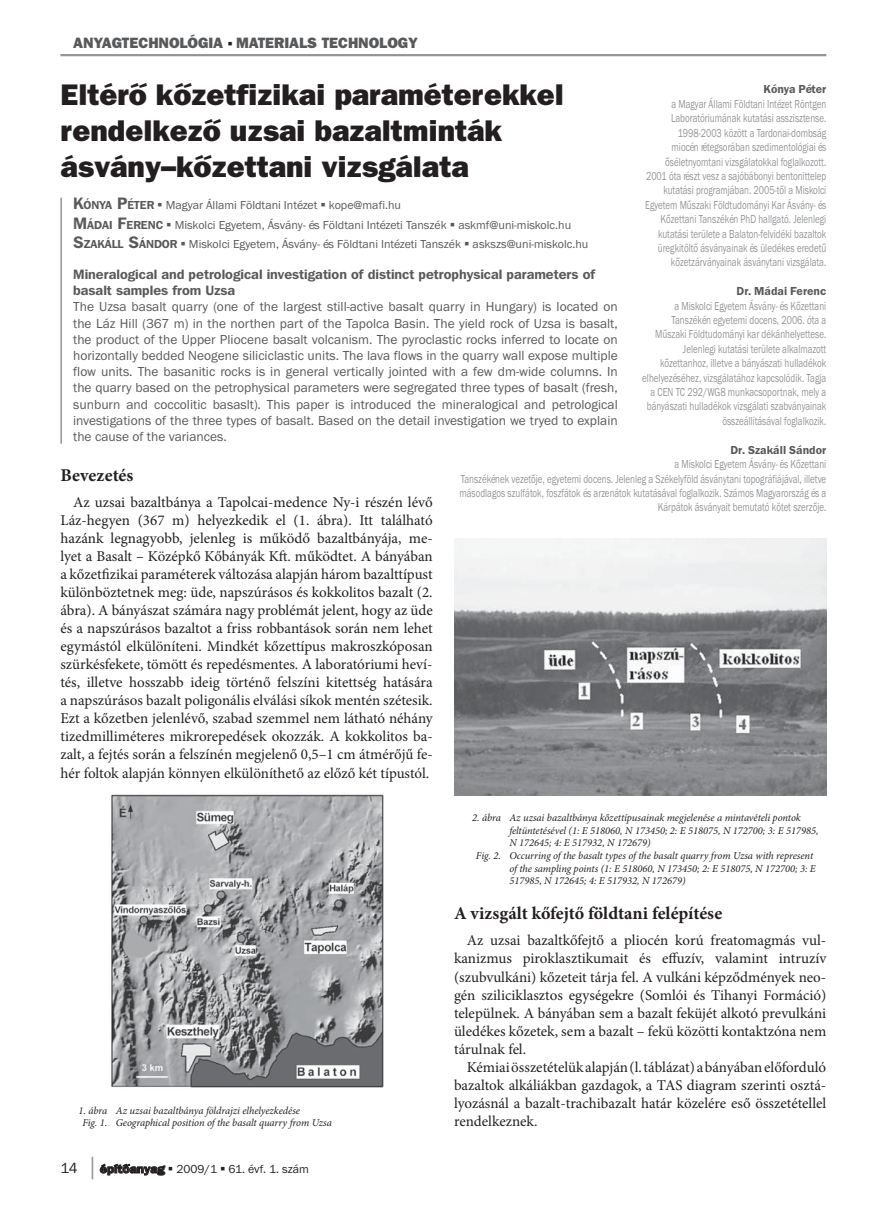
<style>
.page{position:relative;width:874px;height:1210px;background:#fff}
.page>*{position:absolute;margin:0;border:0;box-sizing:border-box;transform-origin:0 0}
.t1{font:800 30px/36px "Frankfurt Gothic";color:#231f20}
.t2{font:700 18px "Minion Pro";color:#231f20}
.t3{font:15px/18px "Minion Pro";color:#231f20;text-align:justify}
.t4{font:800 15px "Frankfurt Gothic";color:#58595b}
.t5{font:13.5px/16.2px "Franklin Gothic PFL Normal";color:#58595b;text-align:justify}
.t6{font:13.5px/16.2px "Franklin Gothic PFL Bold";color:#58595b}
.t7{font:12px/14.4px "Franklin Gothic PFL Normal";color:#939598;text-align:right;scale:.75 1}
.t8{font:12px/19.8px "Franklin Gothic PFL Normal";color:#58595b}
.t9{font:12px "Franklin Gothic Dm PFL Normal";color:#58595b}
.t10{font:12px "Franklin Gothic PFL Normal";color:#231f20}
.t11{font:italic 10.5px/12.6px "Minion Pro";color:#231f20}
.s1{font-family:"Franklin Gothic PFL Bold";font-size:16.5px}
.s2{font-family:"Franklin Gothic PFL Bold";font-size:11.55px}
.s3{font-size:15px}
.s4{font-family:"Franklin Gothic PFL Bold";font-size:22.5px;color:#939598}
.s5{font-family:"Frankfurt Gothic";font-weight:700}
</style>
<div class="page">
<hr style="left:60px;top:54px;width:766px;height:2px;background:#939598">
<hr style="left:60px;top:198px;width:2px;height:245px;background:#939598">
<img style="left:111px;top:794px;width:273px;height:294px">
<img style="left:454px;top:538px;width:372px;height:257px">
<p class="t4" style="left:73px;top:37px;width:346px">ANYAGTECHNOLÓGIA MATERIALS TECHNOLOGY</p>
<h1 class="t1" style="left:60px;top:79px;width:505px">Eltérô kôzetfizikai paraméterekkel rendelkezô uzsai bazaltminták ásvány–kôzettani vizsgálata</h1>
<p class="t8" style="left:73px;top:196px;width:516px"><span class="s1">K</span><span class="s2">ÓNYA</span> <span class="s1">P</span><span class="s2">ÉTER</span> Magyar Állami Földtani Intézet kope@mafi.hu<br><span class="s1">M</span><span class="s2">ÁDAI</span> <span class="s1">F</span><span class="s2">ERENC</span> Miskolci Egyetem, Ásvány- és Földtani Intézeti Tanszék askmf@uni-miskolc.hu<br><span class="s1">S</span><span class="s2">ZAKÁLL</span> <span class="s1">S</span><span class="s2">ÁNDOR</span> Miskolci Egyetem, Ásvány- és Földtani Intézeti Tanszék askszs@uni-miskolc.hu</p>
<p class="t6" style="left:73px;top:267px;width:523px">Mineralogical and petrological investigation of distinct petrophysical parameters of basalt samples from Uzsa</p>
<p class="t5" style="left:73px;top:300px;width:546px">The Uzsa basalt quarry (one of the largest still-active basalt quarry in Hungary) is located on the Láz Hill (367 m) in the northen part of the Tapolca Basin. The yield rock of Uzsa is basalt, the product of the Upper Pliocene basalt volcanism. The pyroclastic rocks inferred to locate on horizontally bedded Neogene siliciclastic units. The lava flows in the quarry wall expose multiple flow units. The basanitic rocks is in general vertically jointed with a few dm-wide columns. In the quarry based on the petrophysical parameters were segregated three types of basalt (fresh, sunburn and coccolitic basaslt). This paper is introduced the mineralogical and petrological investigations of the three types of basalt. Based on the detail investigation we tryed to explain the cause of the variances.</p>
<p class="t9" style="left:763px;top:82px;width:64px">Kónya Péter</p>
<p class="t7" style="left:645px;top:98px;width:243px">a Magyar Állami Földtani Intézet Röntgen Laboratóriumának kutatási asszisztense.<br>1998-2003 között a Tardonai-dombság<br>miocén rétegsorában szedimentológiai és őséletnyomtani vizsgálatokkal foglalkozott.<br>2001 óta részt vesz a sajóbábonyi bentonittelep kutatási programjában. 2005-től a Miskolci Egyetem Műszaki Földtudományi Kar Ásvány- és Kőzettani Tanszékén PhD hallgató. Jelenlegi kutatási területe a Balaton-felvidéki bazaltok üregkitöltő ásványainak és üledékes eredetű kőzetzárványainak ásványtani vizsgálata.</p>
<p class="t9" style="left:736px;top:284px;width:91px">Dr. Mádai Ferenc</p>
<p class="t7" style="left:642px;top:299px;width:247px">a Miskolci Egyetem Ásvány- és Kőzettani Tanszékén egyetemi docens, 2006. óta a Műszaki Földtudományi kar dékánhelyettese.<br>Jelenlegi kutatási területe alkalmazott kőzettanhoz, illetve a bányászati hulladékok elhelyezéséhez, vizsgálatához kapcsolódik. Tagja a CEN TC 292/WG8 munkacsoportnak, mely a bányászati hulladékok vizsgálati szabványainak összeállításával foglalkozik.</p>
<p class="t9" style="left:730px;top:442px;width:97px">Dr. Szakáll Sándor</p>
<p class="t7" style="left:459px;top:458px;width:490px">a Miskolci Egyetem Ásvány- és Kőzettani<br>Tanszékének vezetője, egyetemi docens. Jelenleg a Székelyföld ásványtani topográfiájával, illetve másodlagos szulfátok, foszfátok és arzenátok kutatásával foglalkozik. Számos Magyarország és a Kárpátok ásványait bemutató kötet szerzője.</p>
<p class="t2" style="left:60px;top:468px;width:74px">Bevezetés</p>
<p class="t3" style="left:60px;top:494px;width:374px;text-indent:13px">Az uzsai bazaltbánya a Tapolcai-medence Ny-i részén lévő Láz-hegyen (367 m) helyezkedik el (1. ábra). Itt található hazánk legnagyobb, jelenleg is működő bazaltbányája, me&shy;lyet a Basalt – Középkő Kőbányák Kft. működtet. A bányában a kőzetfizikai paraméterek változása alapján három bazalt tí pust különböztetnek meg: üde, napszúrásos és kokkolitos bazalt (2. ábra). A bányászat számára nagy problémát jelent, hogy az üde és a napszúrásos bazaltot a friss robbantások során nem lehet egymástól elkülöníteni. Mindkét kőzettípus makroszkóposan szürkésfekete, tömött és repedésmentes. A laboratóriumi heví&shy;tés, illetve hosszabb ideig történő felszíni kitettség hatására a napszúrásos bazalt poligonális elválási síkok mentén szétesik.<br>Ezt a kőzetben jelenlévő, szabad szemmel nem látható néhány tizedmilliméteres mikrorepedések okozzák. A kokkolitos ba&shy;zalt, a fejtés során a felszínén megjelenő 0,5–1 cm átmérőjű fe&shy;hér foltok alapján könnyen elkülöníthető az előző két típustól.</p>
<p class="t11" style="left:82px;top:1104px;width:251px;text-indent:-4px">1. ábra Az uzsai bazaltbánya földrajzi elhelyezkedése<br>Fig. 1. Geographical position of the basalt quarry from Uzsa</p>
<p class="t10" style="left:60px;top:1164px;width:250px"><span class="s3">14</span> <span class="s4">|</span> <span class="s5">építôanyag</span> 2009/1 61. évf. 1. szám</p>
<p class="t11" style="left:472px;top:812px;width:330px">2. ábra Az uzsai bazaltbánya kőzettípusainak megjelenése a mintavételi pontok</p>
<p class="t11" style="left:509px;top:825px;width:310px">feltüntetésével (1: E 518060, N 173450; 2: E 518075, N 172700; 3: E 517985,</p>
<p class="t11" style="left:509px;top:837px;width:143px">N 172645; 4: E 517932, N 172679)</p>
<p class="t11" style="left:476px;top:850px;width:338px">Fig. 2. Occurring of the basalt types of the basalt quarry from Uzsa with represent</p>
<p class="t11" style="left:509px;top:863px;width:308px">of the sampling points (1: E 518060, N 173450; 2: E 518075, N 172700; 3: E</p>
<p class="t11" style="left:509px;top:875px;width:178px">517985, N 172645; 4: E 517932, N 172679)</p>
<p class="t2" style="left:454px;top:905px;width:270px">A vizsgált kőfejtő földtani felépítése</p>
<p class="t3" style="left:454px;top:932px;width:374px;text-indent:13px">Az uzsai bazaltkőfejtő a pliocén korú freatomagmás vul&shy;kanizmus piroklasztikumait és effuzív, valamint intruzív (szubvulkáni) kőzeteit tárja fel. A vulkáni képződmények neo&shy;gén sziliciklasztos egységekre (Somlói és Tihanyi Formáció) települnek. A bányában sem a bazalt feküjét alkotó prevulkáni üledékes kőzetek, sem a bazalt – fekü közötti kontaktzóna nem tárulnak fel.</p>
<p class="t3" style="left:454px;top:1059px;width:374px;text-indent:13px">Kémiai összetételük alapján (l. táblázat) a bányában előforduló bazaltok alkáliákban gazdagok, a TAS diagram sze rinti osztá&shy;lyozásnál a bazalt-trachibazalt határ közelére eső összetétellel rendelkeznek.</p>
</div>
